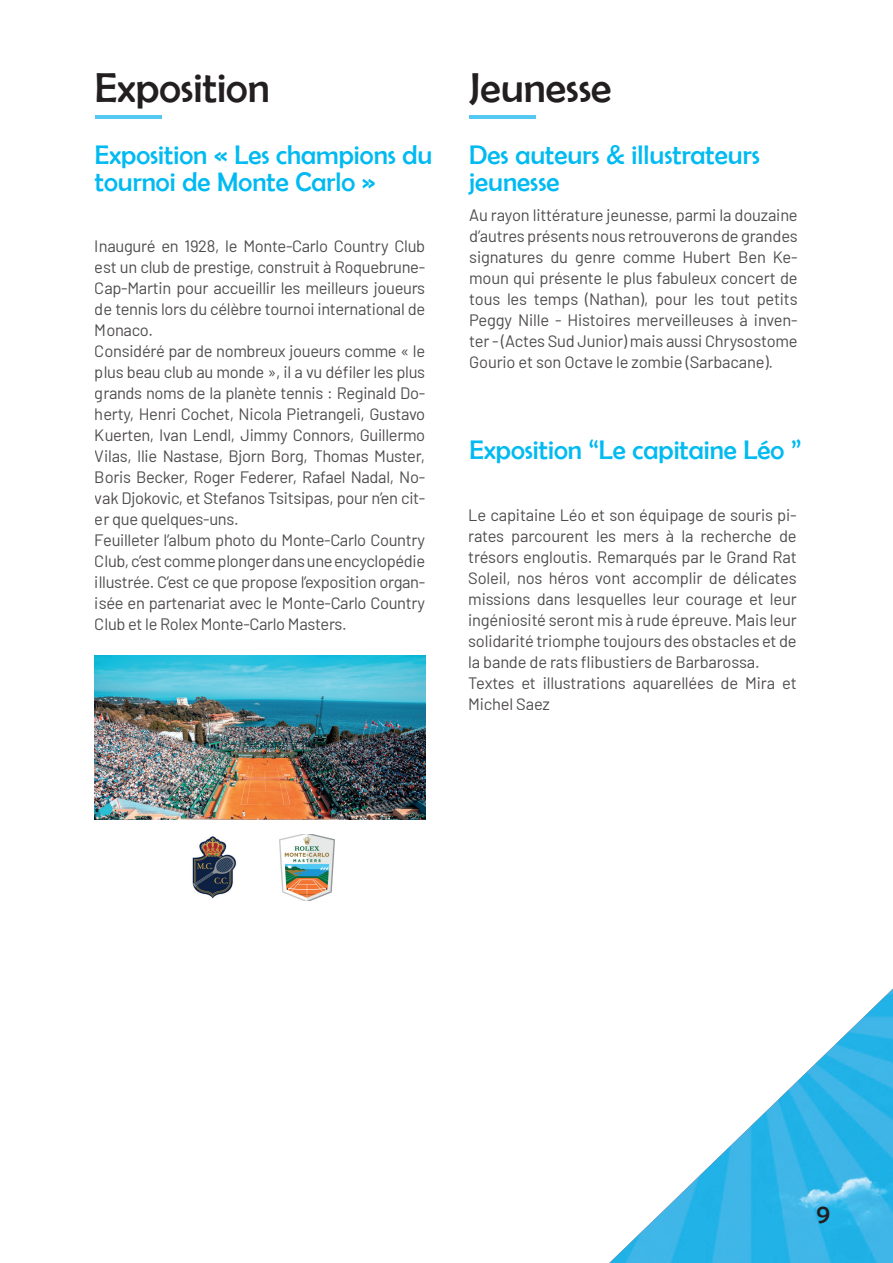
<style>
.page{position:relative;width:893px;height:1263px;background:#fff}
.page>*{position:absolute;margin:0;border:0;box-sizing:border-box;transform-origin:0 0}
.t1{font:42px "Berlin Sans FB";color:#231f20}
.t2{font:27px/27px "Berlin Sans FB";color:#00baf1}
.t3{font:27px "Berlin Sans FB";color:#231f20}
.t4{font:16.5px/21px "Barlow";letter-spacing:-.02em;color:#231f20}
</style>
<div class="page">
<img style="left:609px;top:988px;width:284px;height:275px">
<hr style="left:95px;top:115px;width:66px;height:3px;background:#54c8f3">
<hr style="left:469px;top:115px;width:67px;height:3px;background:#54c8f3">
<img style="left:95px;top:655px;width:330px;height:164px">
<img style="left:192px;top:836px;width:45px;height:63px">
<img style="left:279px;top:835px;width:55px;height:65px">
<h1 class="t1" style="left:95px;top:65px;width:176px">Exposition</h1>
<h2 class="t2" style="left:95px;top:141px;width:339px">Exposition « Les champions du tournoi de Monte Carlo »</h2>
<p class="t4" style="left:95px;top:234px;width:332px">Inauguré en 1928, le Monte-Carlo Country Club est un club de prestige, construit à Roquebrune-Cap-Martin pour accueillir les meilleurs joueurs de tennis lors du célèbre tournoi international de Monaco.<br>Considéré par de nombreux joueurs comme « le plus beau club au monde », il a vu défiler les plus grands noms de la planète tennis : Reginald Do&shy;herty, Henri Cochet, Nicola Pietrangeli, Gustavo Kuerten, Ivan Lendl, Jimmy Connors, Guillermo Vilas, Ilie Nastase, Bjorn Borg, Thomas Muster, Boris Becker, Roger Federer, Rafael Nadal, No&shy;vak Djokovic, et Stefanos Tsitsipas, pour n’en cit&shy;er que quelques-uns.<br>Feuilleter l’album photo du Monte-Carlo Country Club, c’est comme plonger dans une encyclopédie illustrée. C’est ce que propose l’exposition organ&shy;isée en partenariat avec le Monte-Carlo Country Club et le Rolex Monte-Carlo Masters.</p>
<h1 class="t1" style="left:469px;top:65px;width:144px">Jeunesse</h1>
<h2 class="t2" style="left:469px;top:141px;width:292px">Des auteurs &amp; illustrateurs jeunesse</h2>
<p class="t4" style="left:469px;top:203px;width:330px;text-align:justify">Au rayon littérature jeunesse, parmi la douzaine d’autres présents nous retrouverons de grandes signatures du genre comme Hubert Ben Ke&shy;moun qui présente le plus fabuleux concert de tous les temps (Nathan), pour les tout petits Peggy Nille - Histoires merveilleuses à inven&shy;ter - (Actes Sud Junior) mais aussi Chrysostome Gourio et son Octave le zombie (Sarbacane).</p>
<h2 class="t2" style="left:470px;top:436px;width:333px">Exposition “Le capitaine Léo ”</h2>
<p class="t4" style="left:468px;top:503px;width:330px">Le capitaine Léo et son équipage de souris pi&shy;rates parcourent les mers à la recherche de trésors engloutis. Remarqués par le Grand Rat Soleil, nos héros vont accomplir de délicates missions dans lesquelles leur courage et leur ingéniosité seront mis à rude épreuve. Mais leur solidarité triomphe toujours des obstacles et de la bande de rats flibustiers de Barbarossa.<br>Textes et illustrations aquarellées de Mira et Michel Saez</p>
<h2 class="t3" style="left:816px;top:1198px;width:15px">9</h2>
</div>
